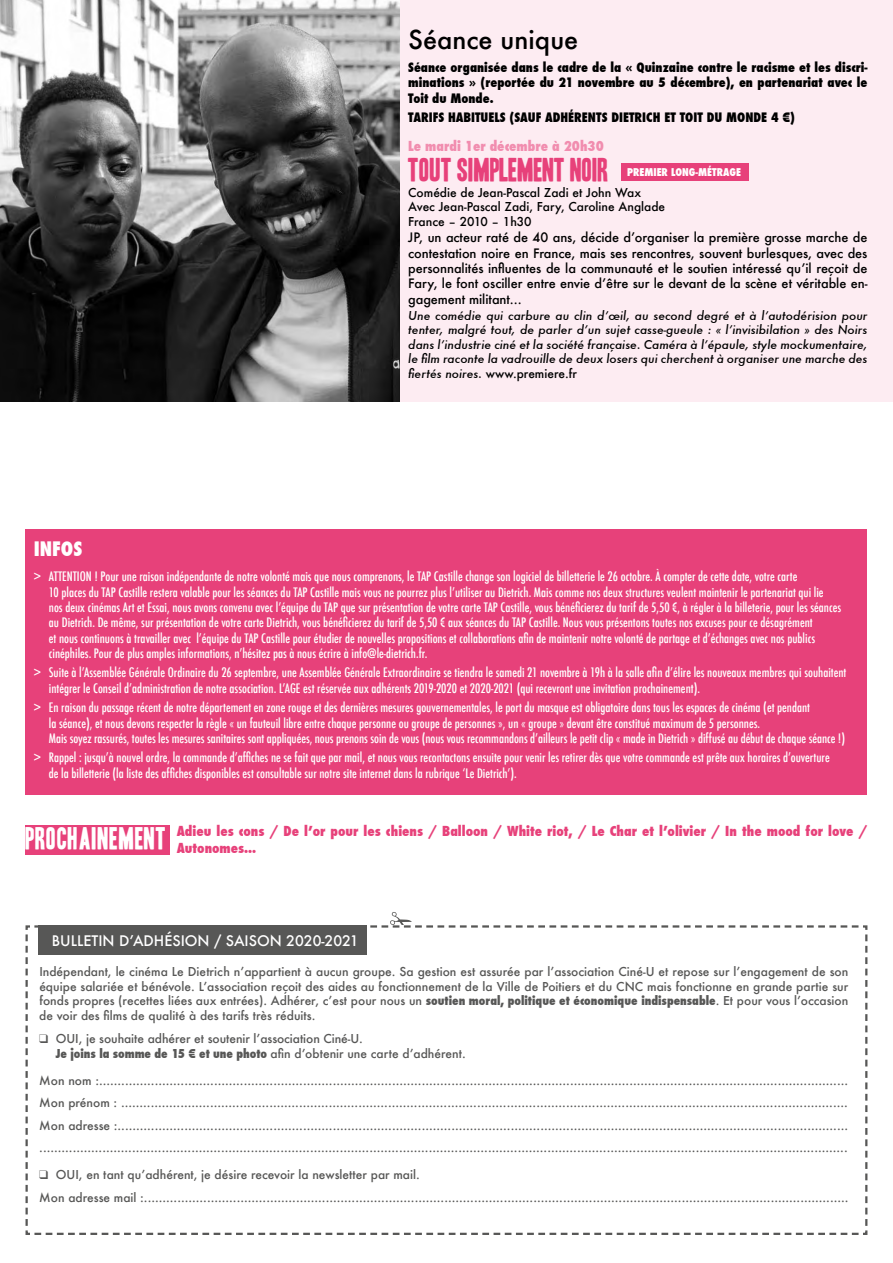
<style>
.page{position:relative;width:893px;height:1263px;background:#fff}
.page>*{position:absolute;margin:0;border:0;box-sizing:border-box;transform-origin:0 0}
.t1{font:28.5px "Headline One HPLHS";color:#e7417a}
.t2{font:27px "Headline One HPLHS";letter-spacing:.03em;color:#fff}
.t3{font:500 25.5px "Futura";color:#000}
.t4{font:800 condensed 19.5px "Futura";color:#fff}
.t5{font:500 14.25px "Futura";color:#fff}
.t6{font:800 condensed 13.5px "Futura";color:#e7417a}
.t7{font:800 condensed 13.5px "Futura";color:#f18daf}
.t8{font:500 condensed 12.75px/15.3px "Futura";color:#fff}
.t9{font:500 12.75px/15.3px "Futura";letter-spacing:-.005em;color:#000;text-align:justify}
.t10{font:800 condensed 12.75px/15.3px "Futura";color:#000;text-align:justify}
.t11{font:500 12px/14.4px "Futura";color:#575756;text-align:justify}
.t12{font:italic 500 12px/14.4px "Futura";color:#000;text-align:justify}
.t13{font:500 12px/14.4px "Futura";color:#000}
.t14{font:800 condensed 10.5px "Futura";color:#fff}
.s1{font-style:normal}
.s2{font-weight:800;font-stretch:condensed}
</style>
<div class="page">
<div style="left:0;top:0;width:893px;height:402px;background:#fdecf2"></div>
<img style="left:0;top:0;width:400px;height:402px">
<div style="left:621px;top:164px;width:127px;height:17px;background:#e7417a"></div>
<svg style="left:25px;top:925px;width:843px;height:310px"></svg>
<div style="left:38px;top:925px;width:329px;height:30px;background:#575756"></div>
<svg style="left:32px;top:912px;width:826px;height:15px"></svg>
<div style="left:26px;top:529px;width:841px;height:266px;background:#e7417a"></div>
<div style="left:26px;top:825px;width:144px;height:30px;background:#e7417a"></div>
<h3 class="t3" style="left:408px;top:22px;width:172px">Séance unique</h3>
<p class="t10" style="left:408px;top:60px;width:461px">Séance organisée dans le cadre de la « Quinzaine contre le racisme et les discri&shy;minations » (reportée du 21 novembre au 5 décembre), en partenariat avec le Toit du Monde.</p>
<p class="t10" style="left:408px;top:110px;width:388px">TARIFS HABITUELS (SAUF ADHÉRENTS DIETRICH ET TOIT DU MONDE 4 €)</p>
<p class="t7" style="left:408px;top:136px;width:197px">Le mardi 1er décembre à 20h30</p>
<h1 class="t1" style="left:408px;top:156px;width:202px">TOUT SIMPLEMENT NOIR</h1>
<p class="t13" style="left:408px;top:185px;width:258px">Comédie de Jean-Pascal Zadi et John Wax<br>Avec Jean-Pascal Zadi, Fary, Caroline Anglade<br>France – 2010 – 1h30</p>
<p class="t9" style="left:408px;top:230px;width:461px">JP, un acteur raté de 40 ans, décide d’organiser la première grosse marche de contestation noire en France, mais ses rencontres, souvent burlesques, avec des personnalités influentes de la communauté et le soutien intéressé qu’il reçoit de Fary, le font osciller entre envie d’être sur le devant de la scène et véritable en&shy;gagement militant...</p>
<p class="t12" style="left:408px;top:308px;width:461px">Une comédie qui carbure au clin d’œil, au second degré et à l’autodérision pour tenter, malgré tout, de parler d’un sujet casse-gueule : « l’invisibilation » des Noirs dans l’industrie ciné et la société française. Caméra à l’épaule, style mockumentaire, le film raconte la vadrouille de deux losers qui cherchent à organiser une marche des fiertés noires. <span class="s1">www.premiere.fr</span></p>
<p class="t14" style="left:627px;top:165px;width:115px">PREMIER LONG-MÉTRAGE</p>
<h3 class="t4" style="left:34px;top:536px;width:50px">INFOS</h3>
<p class="t8" style="left:49px;top:569px;width:794px;text-indent:-15px">&gt; ATTENTION ! Pour une raison indépendante de notre volonté mais que nous comprenons, le TAP Castille change son logiciel de billetterie le 26 octobre. À compter de cette date, votre carte<br>10 places du TAP Castille restera valable pour les séances du TAP Castille mais vous ne pourrez plus l’utiliser au Dietrich. Mais comme nos deux structures veulent maintenir le partenariat qui lie<br>nos deux cinémas Art et Essai, nous avons convenu avec l’équipe du TAP que sur présentation de votre carte TAP Castille, vous bénéficierez du tarif de 5,50 €, à régler à la billeterie, pour les séances au Dietrich. De même, sur présentation de votre carte Dietrich, vous bénéficierez du tarif de 5,50 € aux séances du TAP Castille. Nous vous présentons toutes nos excuses pour ce désagrément<br>et nous continuons à travailler avec l’équipe du TAP Castille pour étudier de nouvelles propositions et collaborations afin de maintenir notre volonté de partage et d’échanges avec nos publics cinéphiles. Pour de plus amples informations, n’hésitez pas à nous écrire à info@le-dietrich.fr.</p>
<p class="t8" style="left:49px;top:665px;width:799px;text-indent:-15px">&gt; Suite à l’Assemblée Générale Ordinaire du 26 septembre, une Assemblée Générale Extraordinaire se tiendra le samedi 21 novembre à 19h à la salle afin d’élire les nouveaux membres qui souhaitent intégrer le Conseil d’administration de notre association. L’AGE est réservée aux adhérents 2019-2020 et 2020-2021 (qui recevront une invitation prochainement).</p>
<p class="t8" style="left:49px;top:700px;width:798px;text-indent:-15px">&gt; En raison du passage récent de notre département en zone rouge et des dernières mesures gouvernementales, le port du masque est obligatoire dans tous les espaces de cinéma (et pendant<br>la séance), et nous devons respecter la règle « un fauteuil libre entre chaque personne ou groupe de personnes », un « groupe » devant être constitué maximum de 5 personnes.<br>Mais soyez rassurés, toutes les mesures sanitaires sont appliquées, nous prenons soin de vous (nous vous recommandons d’ailleurs le petit clip « made in Dietrich » diffusé au début de chaque séance !)</p>
<p class="t8" style="left:49px;top:750px;width:782px;text-indent:-15px">&gt; Rappel : jusqu’à nouvel ordre, la commande d’affiches ne se fait que par mail, et nous vous recontactons ensuite pour venir les retirer dès que votre commande est prête aux horaires d’ouverture de la billetterie (la liste des affiches disponibles est consultable sur notre site internet dans la rubrique ‘Le Dietrich’).</p>
<p class="t6" style="left:177px;top:822px;width:692px">Adieu les cons / De l’or pour les chiens / Balloon / White riot, / Le Char et l’olivier / In the mood for love /</p>
<h2 class="t2" style="left:26px;top:825px;width:232px">PROCHAINEMENT <sub>Autonomes...</sub></h2>
<p class="t5" style="left:52px;top:931px;width:308px">BULLETIN D’ADHÉSION / SAISON 2020-2021</p>
<p class="t11" style="left:39px;top:965px;width:810px">Indépendant, le cinéma Le Dietrich n’appartient à aucun groupe. Sa gestion est assurée par l’association Ciné-U et repose sur l’engagement de son équipe salariée et bénévole. L’association reçoit des aides au fonctionnement de la Ville de Poitiers et du CNC mais fonctionne en grande partie sur fonds propres (recettes liées aux entrées). Adhérer, c’est pour nous un <span class="s2">soutien moral, politique et économique indispensable</span>. Et pour vous l’occasion de voir des films de qualité à des tarifs très réduits.</p>
<p class="t11" style="left:56px;top:1031px;width:411px;text-indent:-16px">❑ OUI, je souhaite adhérer et soutenir l’association Ciné-U.<br><span class="s2">Je joins la somme de 15 € et une photo</span> afin d’obtenir une carte d’adhérent.</p>
<p class="t11" style="left:39px;top:1069px;width:810px;line-height:22.5px">Mon nom :..........................................................................................................................................................................................................<br>Mon prénom : ....................................................................................................................................................................................................<br>Mon adresse :..................................................................................................................................................................................................... ..........................................................................................................................................................................................................................</p>
<p class="t11" style="left:39px;top:1163px;width:811px;line-height:22.5px">❑ OUI, en tant qu’adhérent, je désire recevoir la newsletter par mail.<br>Mon adresse mail :..............................................................................................................................................................................................</p>
</div>
